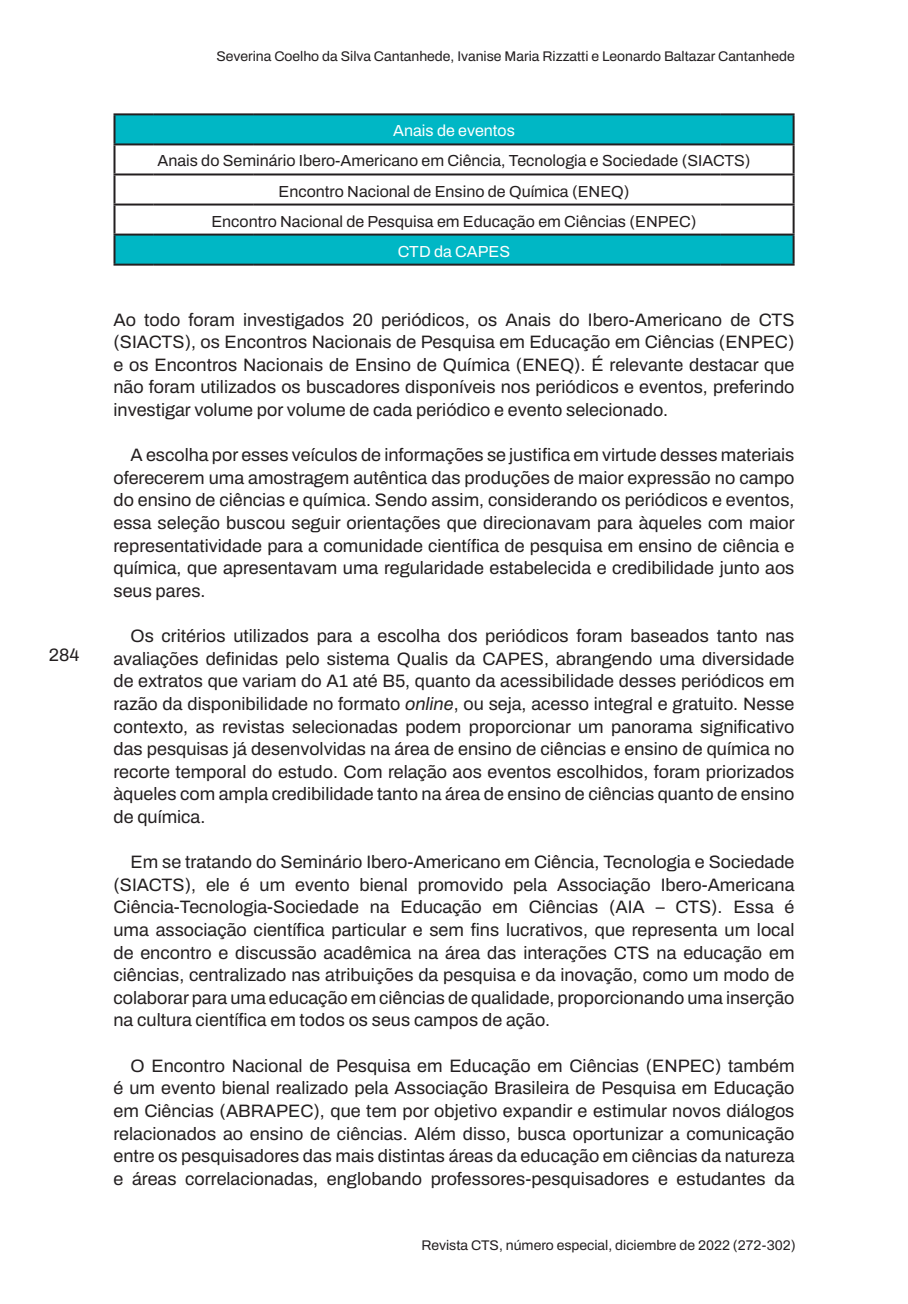
<style>
.page{position:relative;width:908px;height:1304px;background:#fff}
.page>*{position:absolute;margin:0;border:0;box-sizing:border-box;transform-origin:0 0}
.t1{font:600 18px/22.6px "Archivo";color:#231f20;text-align:justify}
.t2{font:600 16px "Archivo";color:#231f20}
.t3{font:600 16px "Archivo";color:#fff}
.t4{font:600 14px "Archivo";color:#231f20}
.s1{font-weight:400;font-style:italic}
</style>
<div class="page">
<div style="left:114px;top:114px;width:679px;height:30px;background:#00b7c5"></div>
<div style="left:114px;top:235px;width:679px;height:30px;background:#00b7c5"></div>
<hr style="left:113px;top:113px;width:41px;height:2px;background:#231f20">
<hr style="left:113px;top:115px;width:2px;height:28px;background:#231f20">
<hr style="left:154px;top:113px;width:100px;height:2px;background:#231f20">
<hr style="left:254px;top:113px;width:466px;height:2px;background:#231f20">
<hr style="left:720px;top:113px;width:74px;height:2px;background:#231f20">
<hr style="left:792px;top:115px;width:2px;height:28px;background:#231f20">
<hr style="left:113px;top:143px;width:41px;height:2px;background:#231f20">
<hr style="left:113px;top:145px;width:2px;height:28px;background:#231f20">
<hr style="left:154px;top:143px;width:100px;height:2px;background:#231f20">
<hr style="left:254px;top:143px;width:466px;height:2px;background:#231f20">
<hr style="left:720px;top:143px;width:74px;height:2px;background:#231f20">
<hr style="left:792px;top:145px;width:2px;height:28px;background:#231f20">
<hr style="left:113px;top:173px;width:41px;height:2px;background:#231f20">
<hr style="left:113px;top:175px;width:2px;height:29px;background:#231f20">
<hr style="left:154px;top:173px;width:100px;height:2px;background:#231f20">
<hr style="left:254px;top:173px;width:466px;height:2px;background:#231f20">
<hr style="left:720px;top:173px;width:74px;height:2px;background:#231f20">
<hr style="left:792px;top:175px;width:2px;height:29px;background:#231f20">
<hr style="left:113px;top:204px;width:41px;height:2px;background:#231f20">
<hr style="left:113px;top:206px;width:2px;height:28px;background:#231f20">
<hr style="left:154px;top:204px;width:100px;height:2px;background:#231f20">
<hr style="left:254px;top:204px;width:466px;height:2px;background:#231f20">
<hr style="left:720px;top:204px;width:74px;height:2px;background:#231f20">
<hr style="left:792px;top:206px;width:2px;height:28px;background:#231f20">
<hr style="left:113px;top:234px;width:41px;height:2px;background:#231f20">
<hr style="left:113px;top:236px;width:2px;height:28px;background:#231f20">
<hr style="left:154px;top:234px;width:100px;height:2px;background:#231f20">
<hr style="left:254px;top:234px;width:466px;height:2px;background:#231f20">
<hr style="left:720px;top:234px;width:74px;height:2px;background:#231f20">
<hr style="left:792px;top:236px;width:2px;height:28px;background:#231f20">
<hr style="left:113px;top:264px;width:41px;height:2px;background:#231f20">
<hr style="left:154px;top:264px;width:100px;height:2px;background:#231f20">
<hr style="left:254px;top:264px;width:466px;height:2px;background:#231f20">
<hr style="left:720px;top:264px;width:74px;height:2px;background:#231f20">
<p class="t1" style="left:49px;top:644px;width:32px">284</p>
<p class="t4" style="left:216px;top:46px;width:579px">Severina Coelho da Silva Cantanhede, Ivanise Maria Rizzatti e Leonardo Baltazar Cantanhede</p>
<p class="t3" style="left:393px;top:119px;width:123px">Anais de eventos</p>
<p class="t2" style="left:157px;top:149px;width:594px">Anais do Seminário Ibero-Americano em Ciência, Tecnologia e Sociedade (SIACTS)</p>
<p class="t2" style="left:278px;top:179px;width:352px">Encontro Nacional de Ensino de Química (ENEQ)</p>
<p class="t2" style="left:211px;top:209px;width:486px">Encontro Nacional de Pesquisa em Educação em Ciências (ENPEC)</p>
<p class="t3" style="left:398px;top:239px;width:114px">CTD da CAPES</p>
<p class="t1" style="left:113px;top:308px;width:682px">Ao todo foram investigados 20 periódicos, os Anais do Ibero-Americano de CTS (SIACTS), os Encontros Nacionais de Pesquisa em Educação em Ciências (ENPEC) e os Encontros Nacionais de Ensino de Química (ENEQ). É relevante destacar que não foram utilizados os buscadores disponíveis nos periódicos e eventos, preferindo investigar volume por volume de cada periódico e evento selecionado.</p>
<p class="t1" style="left:113px;top:444px;width:682px;text-indent:17px">A escolha por esses veículos de informações se justifica em virtude desses materiais oferecerem uma amostragem autêntica das produções de maior expressão no campo do ensino de ciências e química. Sendo assim, considerando os periódicos e eventos, essa seleção buscou seguir orientações que direcionavam para àqueles com maior representatividade para a comunidade científica de pesquisa em ensino de ciência e química, que apresentavam uma regularidade estabelecida e credibilidade junto aos seus pares.</p>
<p class="t1" style="left:113px;top:625px;width:682px;text-indent:17px">Os critérios utilizados para a escolha dos periódicos foram baseados tanto nas avaliações definidas pelo sistema Qualis da CAPES, abrangendo uma diversidade de extratos que variam do A1 até B5, quanto da acessibilidade desses periódicos em razão da disponibilidade no formato <span class="s1">online</span>, ou seja, acesso integral e gratuito. Nesse contexto, as revistas selecionadas podem proporcionar um panorama significativo das pesquisas já desenvolvidas na área de ensino de ciências e ensino de química no recorte temporal do estudo. Com relação aos eventos escolhidos, foram priorizados àqueles com ampla credibilidade tanto na área de ensino de ciências quanto de ensino de química.</p>
<p class="t1" style="left:113px;top:851px;width:682px;text-indent:17px">Em se tratando do Seminário Ibero-Americano em Ciência, Tecnologia e Sociedade (SIACTS), ele é um evento bienal promovido pela Associação Ibero-Americana Ciência-Tecnologia-Sociedade na Educação em Ciências (AIA – CTS). Essa é uma associação científica particular e sem fins lucrativos, que representa um local de encontro e discussão acadêmica na área das interações CTS na educação em ciências, centralizado nas atribuições da pesquisa e da inovação, como um modo de colaborar para uma educação em ciências de qualidade, proporcionando uma inserção na cultura científica em todos os seus campos de ação.</p>
<p class="t1" style="left:113px;top:1054px;width:682px;text-indent:17px">O Encontro Nacional de Pesquisa em Educação em Ciências (ENPEC) também é um evento bienal realizado pela Associação Brasileira de Pesquisa em Educação em Ciências (ABRAPEC), que tem por objetivo expandir e estimular novos diálogos relacionados ao ensino de ciências. Além disso, busca oportunizar a comunicação entre os pesquisadores das mais distintas áreas da educação em ciências da natureza e áreas correlacionadas, englobando professores-pesquisadores e estudantes da</p>
<p class="t4" style="left:421px;top:1234px;width:376px">Revista CTS, número especial, diciembre de 2022 (272-302)</p>
</div>
